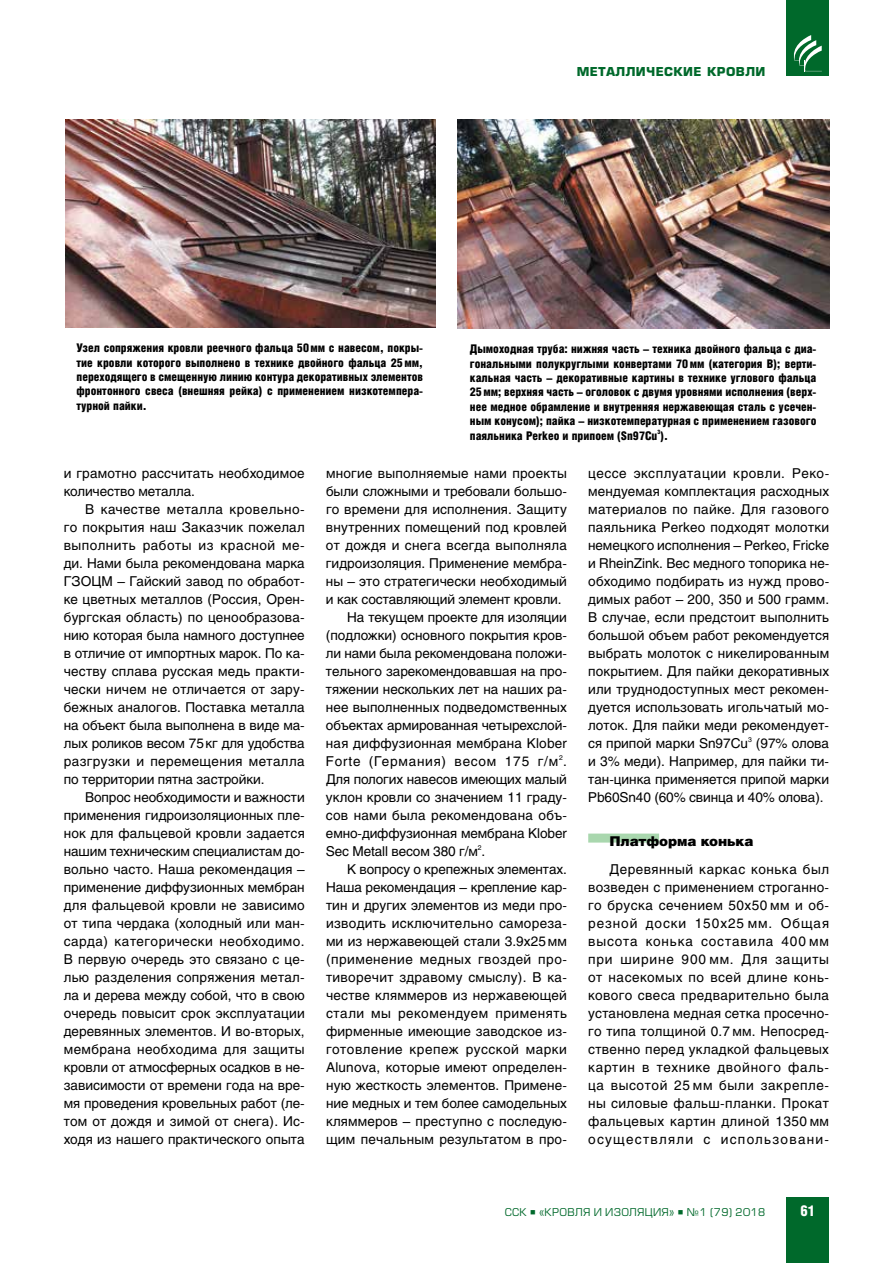
<style>
.page{position:relative;width:893px;height:1263px;background:#fff}
.page>*{position:absolute;margin:0;border:0;box-sizing:border-box;transform-origin:0 0}
.t1{font:900 15px "Helios Cond";color:#fff}
.t2{font:13.5px/18px "Helios";letter-spacing:.005em;color:#000;text-align:justify}
.t3{font:13.5px "Helios";letter-spacing:.035em;color:#000}
.t4{font:13.5px "Helios";letter-spacing:.025em;color:#000}
.t5{font:13.5px "Helios";letter-spacing:.055em;color:#000}
.t6{font:13.5px "Helios";letter-spacing:.04em;color:#000}
.t7{font:900 13.5px "Helios";letter-spacing:-.01em;color:#000}
.t8{font:900 12px/14.4px "Helios Cond";color:#000;text-align:justify}
.t9{font:700 12px "Europe";letter-spacing:.03em;color:#00692b}
.t10{font:10.5px "Europe";letter-spacing:.03em;color:#00692b}
</style>
<div class="page">
<div style="left:786px;top:1197px;width:43px;height:66px;background:#00692b"></div>
<div style="left:786px;top:0;width:43px;height:76px;background:#00692b"></div>
<svg style="left:794px;top:35px;width:28px;height:36px"></svg>
<div style="left:588px;top:833px;width:71px;height:9px;background:#a9d7ae"></div>
<img style="left:66px;top:119px;width:370px;height:208px">
<img style="left:457px;top:119px;width:372px;height:209px">
<p class="t9" style="left:577px;top:64px;width:190px">МЕТАЛЛИЧЕСКИЕ КРОВЛИ</p>
<p class="t8" style="left:77px;top:340px;width:348px">Узел сопряжения кровли реечного фальца 50мм с навесом, покры&shy;тие кровли которого выполнено в технике двойного фальца 25мм, переходящего в смещенную линию контура декоративных элементов фронтонного свеса (внешняя рейка) с применением низкотемпера&shy;турной пайки.</p>
<p class="t8" style="left:470px;top:341px;width:348px">Дымоходная труба: нижняя часть – техника двойного фальца с диа&shy;гональными полукруглыми конвертами 70мм (категория B); верти&shy;кальная часть – декоративные картины в технике углового фальца 25мм; верхняя часть – оголовок с двумя уровнями исполнения (верх&shy;нее медное обрамление и внутренняя нержавеющая сталь с усечен&shy;ным конусом); пайка – низкотемпературная с применением газового паяльника Perkeo и припоем (Sn97Cu<sup>3</sup>).</p>
<p class="t2" style="left:64px;top:464px;width:242px">и грамотно рассчитать необходимое количество металла.</p>
<p class="t2" style="left:64px;top:500px;width:243px;text-indent:21px">В качестве металла кровельно&shy;го покрытия наш Заказчик пожелал выполнить работы из красной ме&shy;ди. Нами была рекомендована марка ГЗОЦМ – Гайский завод по обработ&shy;ке цветных металлов (Россия, Орен&shy;бургская область) по ценообразова&shy;нию которая была намного доступнее в отличие от импортных марок. По ка&shy;честву сплава русская медь практи&shy;чески ничем не отличается от зару&shy;бежных аналогов. Поставка металла на объект была выполнена в виде ма&shy;лых роликов весом 75кг для удобства разгрузки и перемещения металла по территории пятна застройки.</p>
<p class="t2" style="left:64px;top:788px;width:243px;text-indent:21px">Вопрос необходимости и важности применения гидроизоляционных пле&shy;нок для фальцевой кровли задается нашим техническим специалистам до&shy;вольно часто. Наша рекомендация – применение диффузионных мембран для фальцевой кровли не зависимо от типа чердака (холодный или ман&shy;сарда) категорически необходимо.<br>В первую очередь это связано с це&shy;лью разделения сопряжения метал&shy;ла и дерева между собой, что в свою очередь повысит срок эксплуатации деревянных элементов. И во‑вторых, мембрана необходима для защиты кровли от атмосферных осадков в не&shy;зависимости от времени года на вре&shy;мя проведения кровельных работ (ле&shy;том от дождя и зимой от снега). Ис&shy;ходя из нашего практического опыта</p>
<p class="t2" style="left:326px;top:464px;width:242px">многие выполняемые нами проекты</p>
<p class="t2" style="left:326px;top:482px;width:242px">были сложными и требовали большо-</p>
<p class="t2" style="left:326px;top:500px;width:242px">го времени для исполнения. Защиту</p>
<p class="t2" style="left:326px;top:518px;width:242px">внутренних помещений под кровлей</p>
<p class="t2" style="left:326px;top:536px;width:242px">от дождя и снега всегда выполняла</p>
<p class="t2" style="left:326px;top:554px;width:242px">гидроизоляция. Применение мембра-</p>
<p class="t2" style="left:326px;top:572px;width:242px">ны – это стратегически необходимый</p>
<p class="t2" style="left:326px;top:590px;width:237px">и как составляющий элемент кровли.</p>
<p class="t2" style="left:347px;top:608px;width:221px">На текущем проекте для изоляции</p>
<p class="t2" style="left:326px;top:626px;width:242px">(подложки) основного покрытия кров-</p>
<p class="t2" style="left:326px;top:644px;width:242px">ли нами была рекомендована положи-</p>
<p class="t2" style="left:326px;top:662px;width:242px">тельного зарекомендовавшая на про-</p>
<p class="t2" style="left:326px;top:680px;width:242px">тяжении нескольких лет на наших ра-</p>
<p class="t2" style="left:326px;top:698px;width:242px">нее выполненных подведомственных</p>
<p class="t2" style="left:326px;top:716px;width:242px">объектах армированная четырехслой-</p>
<p class="t2" style="left:326px;top:734px;width:242px">ная диффузионная мембрана Klober</p>
<p class="t5" style="left:326px;top:753px;width:242px">Forte (Германия) весом 175 г/м<sup>2</sup>.</p>
<p class="t2" style="left:326px;top:770px;width:242px">Для пологих навесов имеющих малый</p>
<p class="t2" style="left:326px;top:788px;width:242px">уклон кровли со значением 11 граду-</p>
<p class="t2" style="left:326px;top:806px;width:242px">сов нами была рекомендована объ-</p>
<p class="t2" style="left:326px;top:824px;width:242px">емно-диффузионная мембрана Klober</p>
<p class="t2" style="left:326px;top:842px;width:161px">Sec Metall весом 380 г/м<sup>2</sup>.</p>
<p class="t2" style="left:347px;top:860px;width:221px">К вопросу о крепежных элементах.</p>
<p class="t2" style="left:326px;top:878px;width:242px">Наша рекомендация – крепление кар-</p>
<p class="t2" style="left:326px;top:896px;width:242px">тин и других элементов из меди про-</p>
<p class="t2" style="left:326px;top:914px;width:242px">изводить исключительно самореза-</p>
<p class="t2" style="left:326px;top:932px;width:242px">ми из нержавеющей стали 3.9х25мм</p>
<p class="t3" style="left:326px;top:951px;width:242px">(применение медных гвоздей про-</p>
<p class="t4" style="left:326px;top:969px;width:242px">тиворечит здравому смыслу). В ка-</p>
<p class="t2" style="left:326px;top:986px;width:242px">честве кляммеров из нержавеющей</p>
<p class="t6" style="left:326px;top:1005px;width:242px">стали мы рекомендуем применять</p>
<p class="t2" style="left:326px;top:1022px;width:242px">фирменные имеющие заводское из-</p>
<p class="t3" style="left:326px;top:1041px;width:242px">готовление крепеж русской марки</p>
<p class="t2" style="left:326px;top:1058px;width:242px">Alunova, которые имеют определен-</p>
<p class="t2" style="left:326px;top:1076px;width:242px">ную жесткость элементов. Примене-</p>
<p class="t2" style="left:326px;top:1094px;width:242px">ние медных и тем более самодельных</p>
<p class="t2" style="left:326px;top:1112px;width:242px">кляммеров – преступно с последую-</p>
<p class="t2" style="left:326px;top:1130px;width:242px">щим печальным результатом в про-</p>
<p class="t2" style="left:588px;top:464px;width:243px">цессе эксплуатации кровли. Реко&shy;мендуемая комплектация расходных материалов по пайке. Для газового паяльника Perkeo подходят молотки немецкого исполнения – Perkeo, Fricke и RheinZink. Вес медного топорика не&shy;обходимо подбирать из нужд прово&shy;димых работ – 200, 350 и 500 грамм.<br>В случае, если предстоит выполнить большой объем работ рекомендуется выбрать молоток с никелированным покрытием. Для пайки декоративных или труднодоступных мест рекомен&shy;дуется использовать игольчатый мо&shy;лоток. Для пайки меди рекомендует&shy;ся припой марки Sn97Cu<sup>3</sup> (97% олова и 3% меди). Например, для пайки ти&shy;тан-цинка применяется припой марки Pb60Sn40 (60% свинца и 40% олова).</p>
<p class="t7" style="left:609px;top:832px;width:146px">Платформа конька</p>
<p class="t2" style="left:588px;top:860px;width:242px;text-indent:21px">Деревянный каркас конька был возведен с применением строганно&shy;го бруска сечением 50х50 мм и об&shy;резной доски 150х25 мм. Общая высота конька составила 400 мм при ширине 900 мм. Для защиты от насекомых по всей длине конь&shy;кового свеса предварительно была установлена медная сетка просечно&shy;го типа толщиной 0.7 мм. Непосред&shy;ственно перед укладкой фальцевых картин в технике двойного фаль&shy;ца высотой 25 мм были закрепле&shy;ны силовые фальш-планки. Прокат фальцевых картин длиной 1350 мм осуществляли с использовани-</p>
<p class="t10" style="left:505px;top:1206px;width:262px">ССК ■ «Кровля и Изоляция» ■ №1 (79) 2018</p>
<p class="t1" style="left:800px;top:1202px;width:17px">61</p>
</div>
